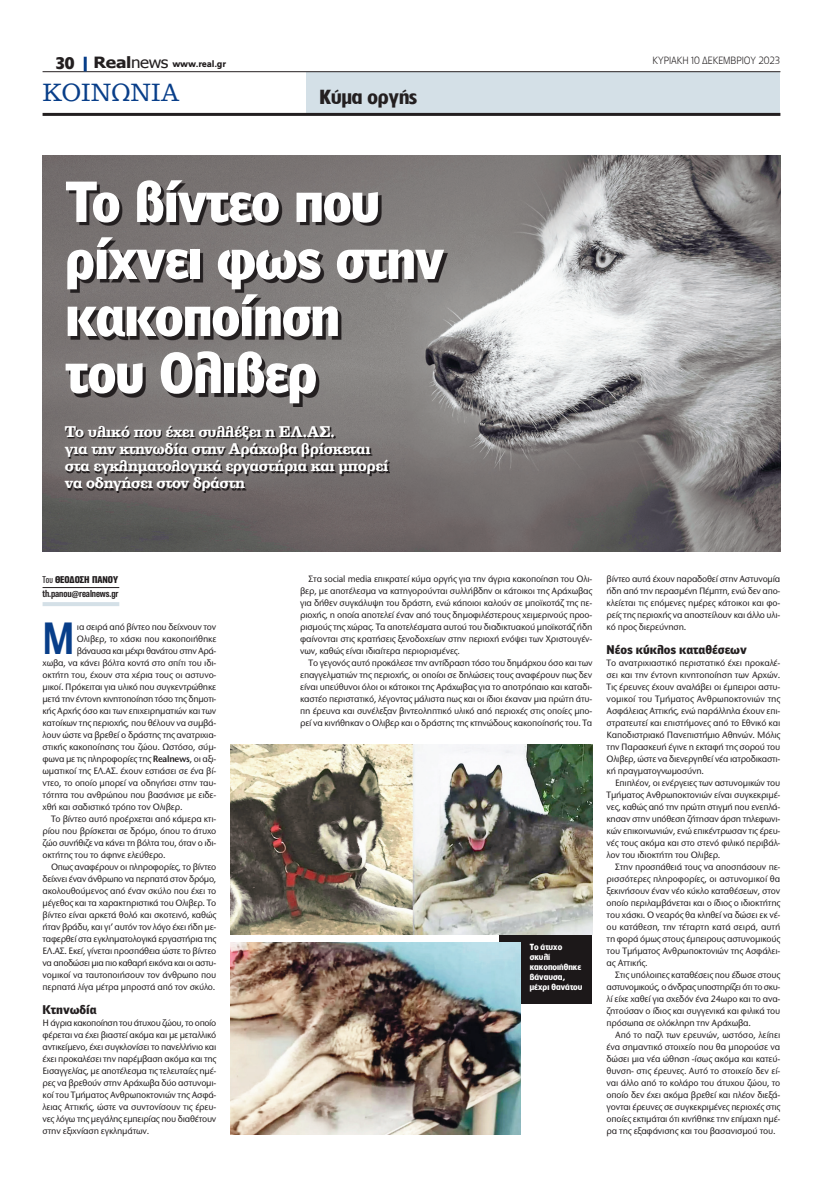
<style>
.page{position:relative;width:823px;height:1191px;background:#fff}
.page>*{position:absolute;margin:0;border:0;box-sizing:border-box;transform-origin:0 0}
.t1{font:900 55px/57px "PF Bell Gothic Text";letter-spacing:-.03em;color:#fff;scale:.96 1}
.t2{font:500 42px "PF Lounge";color:#083e89}
.t3{font:24px "PF Clarendon";color:#083e89;scale:.96 1}
.t4{font:700 19px "PF Lounge";color:#231f20}
.t5{font:700 16px "PF Lounge";color:#231f20}
.t6{font:700 15px/17px "PF Clarendon";letter-spacing:-.015em;color:#fff}
.t7{font:900 12px "PF Bell Gothic Text";letter-spacing:-.005em;color:#231f20}
.t8{font:300 10px "PF Lounge";letter-spacing:-.005em;color:#231f20;scale:.96 1}
.t9{font:700 10px "PF Akzidenz Text Cond";letter-spacing:-.01em;color:#231f20}
.t10{font:900 10px "PF Akzidenz Text Cond";letter-spacing:-.01em;color:#231f20}
.t11{font:500 9.6px/12px "Stone Sans ITC Hel";letter-spacing:-.02em;color:#231f20;text-align:justify;scale:.96 1}
.t12{font:500 9.6px "Stone Sans ITC Hel";letter-spacing:-.04em;color:#231f20;scale:.96 1}
.t13{font:500 9.6px "Stone Sans ITC Hel";letter-spacing:-.045em;color:#231f20;scale:.96 1}
.t14{font:900 9px "PF Catalog";letter-spacing:-.02em;color:#231f20;scale:.96 1}
.t15{font:700 8.3px/10px "PF Lounge";letter-spacing:.01em;color:#fff}
.s1{font-family:"Tahoma";font-weight:700;font-size:15.5px}
.s2{font-family:"Tahoma";font-weight:400;font-size:15.5px}
.s3{font-weight:400}
.s4{font-weight:600}
</style>
<div class="page">
<div style="left:306px;top:72px;width:474px;height:41px;background:#d4e0e7"></div>
<hr style="left:43px;top:71px;width:737px;height:1px;background:#231f20">
<hr style="left:43px;top:113px;width:737px;height:3px;background:#231f20">
<hr style="left:84px;top:57px;width:3px;height:14px;background:#083e89">
<hr style="left:43px;top:587px;width:76px;height:1px;background:#231f20">
<hr style="left:43px;top:602px;width:76px;height:4px;background:#d4e0e7">
<div style="left:499px;top:906px;width:93px;height:97px;background:#1c1819"></div>
<img style="left:43px;top:156px;width:737px;height:395px">
<svg style="left:69px;top:184px;width:378px;height:223px;background:#676362"></svg>
<svg style="left:66px;top:427px;width:323px;height:65px;background:#656160"></svg>
<img style="left:230px;top:744px;width:362px;height:190px">
<img style="left:230px;top:942px;width:290px;height:192px">
<p class="t14" style="left:94px;top:59px;width:139px"><span class="s1">Real</span><span class="s2">news</span> www.real.gr</p>
<p class="t8" style="left:652px;top:55px;width:135px">ΚΥΡΙΑΚΗ 10 ΔΕΚΕΜΒΡΙΟΥ 2023</p>
<h3 class="t5" style="left:55px;top:54px;width:20px">30</h3>
<h3 class="t3" style="left:43px;top:80px;width:144px">κοινωνια</h3>
<h3 class="t4" style="left:319px;top:86px;width:99px">Κύμα οργής</h3>
<h1 class="t1" style="left:65px;top:172px;width:396px">Το βίντεο που ρίχνει φως στην κακοποίηση<br>του Ολιβερ</h1>
<h3 class="t6" style="left:65px;top:423px;width:325px">Το υλικό που έχει συλλέξει η ΕΛ.ΑΣ.<br>για την κτηνωδία στην Αράχωβα βρίσκεται στα εγκληματολογικά εργαστήρια και μπορεί να οδηγήσει στον δράστη</h3>
<p class="t10" style="left:43px;top:574px;width:77px"><span class="s3">Του</span> ΘΕΟΔΟΣΗ ΠΑΝΟΥ</p>
<h2 class="t2" style="left:43px;top:615px;width:33px">M</h2>
<p class="t11" style="left:77px;top:621px;width:147px">ια σειρά από βίντεο που δείχνουν τον</p>
<p class="t9" style="left:43px;top:588px;width:77px">th.panou@realnews.gr</p>
<p class="t11" style="left:77px;top:633px;width:147px">Ολιβερ, το χάσκι που κακοποιήθηκε</p>
<p class="t13" style="left:77px;top:645px;width:147px">βάναυσα και μέχρι θανάτου στην Αρά-</p>
<p class="t11" style="left:43px;top:657px;width:182px">χωβα, να κάνει βόλτα κοντά στο σπίτι του ιδι-</p>
<p class="t11" style="left:43px;top:669px;width:182px">οκτήτη του, έχουν στα χέρια τους οι αστυνο-</p>
<p class="t11" style="left:43px;top:681px;width:182px">μικοί. Πρόκειται για υλικό που συγκεντρώθηκε</p>
<p class="t11" style="left:43px;top:693px;width:182px">μετά την έντονη κινητοποίηση τόσο της δημοτι-</p>
<p class="t11" style="left:43px;top:705px;width:182px">κής Αρχής όσο και των επιχειρηματιών και των</p>
<p class="t11" style="left:43px;top:717px;width:182px">κατοίκων της περιοχής, που θέλουν να συμβά-</p>
<p class="t11" style="left:43px;top:729px;width:182px">λουν ώστε να βρεθεί ο δράστης της ανατριχια-</p>
<p class="t11" style="left:43px;top:741px;width:182px">στικής κακοποίησης του ζώου. Ωστόσο, σύμ-</p>
<p class="t11" style="left:43px;top:753px;width:182px">φωνα με τις πληροφορίες της <span class="s4">Realnews</span>, οι αξι-</p>
<p class="t11" style="left:43px;top:765px;width:182px">ωματικοί της ΕΛ.ΑΣ. έχουν εστιάσει σε ένα βί-</p>
<p class="t11" style="left:43px;top:777px;width:182px">ντεο, το οποίο μπορεί να οδηγήσει στην ταυ-</p>
<p class="t11" style="left:43px;top:789px;width:182px">τότητα του ανθρώπου που βασάνισε με ειδε-</p>
<p class="t11" style="left:43px;top:801px;width:147px">χθή και σαδιστικό τρόπο τον Ολιβερ.</p>
<p class="t11" style="left:51px;top:813px;width:173px">Το βίντεο αυτό προέρχεται από κάμερα κτι-</p>
<p class="t11" style="left:43px;top:825px;width:182px">ρίου που βρίσκεται σε δρόμο, όπου το άτυχο</p>
<p class="t11" style="left:43px;top:837px;width:182px">ζώο συνήθιζε να κάνει τη βόλτα του, όταν ο ιδι-</p>
<p class="t11" style="left:43px;top:849px;width:130px">οκτήτης του το άφηνε ελεύθερο.</p>
<p class="t11" style="left:51px;top:861px;width:174px">Οπως αναφέρουν οι πληροφορίες, το βίντεο</p>
<p class="t11" style="left:43px;top:873px;width:182px">δείχνει έναν άνθρωπο να περπατά στον δρόμο,</p>
<p class="t11" style="left:43px;top:885px;width:182px">ακολουθούμενος από έναν σκύλο που έχει το</p>
<p class="t11" style="left:43px;top:897px;width:182px">μέγεθος και τα χαρακτηριστικά του Ολιβερ. Το</p>
<p class="t11" style="left:43px;top:909px;width:182px">βίντεο είναι αρκετά θολό και σκοτεινό, καθώς</p>
<p class="t11" style="left:43px;top:921px;width:182px">ήταν βράδυ, και γι’ αυτόν τον λόγο έχει ήδη με-</p>
<p class="t11" style="left:43px;top:933px;width:182px">ταφερθεί στα εγκληματολογικά εργαστήρια της</p>
<p class="t11" style="left:43px;top:945px;width:182px">ΕΛ.ΑΣ. Εκεί, γίνεται προσπάθεια ώστε το βίντεο</p>
<p class="t12" style="left:43px;top:957px;width:182px">να αποδώσει μια πιο καθαρή εικόνα και οι αστυ-</p>
<p class="t11" style="left:43px;top:969px;width:182px">νομικοί να ταυτοποιήσουν τον άνθρωπο που</p>
<p class="t11" style="left:43px;top:981px;width:181px">περπατά λίγα μέτρα μπροστά από τον σκύλο.</p>
<p class="t7" style="left:43px;top:1002px;width:56px">Κτηνωδία</p>
<p class="t11" style="left:43px;top:1017px;width:182px">Η άγρια κακοποίηση του άτυχου ζώου, το οποίο φέρεται να έχει βιαστεί ακόμα και με μεταλλικό αντικείμενο, έχει συγκλονίσει το πανελλήνιο και έχει προκαλέσει την παρέμβαση ακόμα και της Εισαγγελίας, με αποτέλεσμα τις τελευταίες ημέ&shy;ρες να βρεθούν στην Αράχωβα δύο αστυνομι&shy;κοί του Τμήματος Ανθρωποκτονιών της Ασφά&shy;λειας Αττικής, ώστε να συντονίσουν τις έρευ&shy;νες λόγω της μεγάλης εμπειρίας που διαθέτουν στην εξιχνίαση εγκλημάτων.</p>
<p class="t11" style="left:300px;top:573px;width:306px;text-indent:9px">Στα social media επικρατεί κύμα οργής για την άγρια κακοποίηση του Ολι&shy;βερ, με αποτέλεσμα να κατηγορούνται συλλήβδην οι κάτοικοι της Αράχωβας για δήθεν συγκάλυψη του δράστη, ενώ κάποιοι καλούν σε μποϊκοτάζ της πε&shy;ριοχής, η οποία αποτελεί έναν από τους δημοφιλέστερους χειμερινούς προο&shy;ρισμούς της χώρας. Τα αποτελέσματα αυτού του διαδικτυακού μποϊκοτάζ ήδη φαίνονται στις κρατήσεις ξενοδοχείων στην περιοχή ενόψει των Χριστουγέν&shy;νων, καθώς είναι ιδιαίτερα περιορισμένες.</p>
<p class="t11" style="left:300px;top:657px;width:306px;text-indent:9px">Το γεγονός αυτό προκάλεσε την αντίδραση τόσο του δημάρχου όσο και των επαγγελματιών της περιοχής, οι οποίοι σε δηλώσεις τους αναφέρουν πως δεν είναι υπεύθυνοι όλοι οι κάτοικοι της Αράχωβας για το αποτρόπαιο και καταδι&shy;καστέο περιστατικό, λέγοντας μάλιστα πως και οι ίδιοι έκαναν μια πρώτη άτυ&shy;πη έρευνα και συνέλεξαν βιντεοληπτικό υλικό από περιοχές στις οποίες μπο&shy;ρεί να κινήθηκαν ο Ολιβερ και ο δράστης της κτηνώδους κακοποίησής του. Τα</p>
<p class="t15" style="left:529px;top:942px;width:54px">Το άτυχο σκυλί κακοποιήθηκε βάναυσα, μέχρι θανάτου</p>
<p class="t11" style="left:606px;top:573px;width:182px">βίντεο αυτά έχουν παραδοθεί στην Αστυνομία ήδη από την περασμένη Πέμπτη, ενώ δεν απο&shy;κλείεται τις επόμενες ημέρες κάτοικοι και φο&shy;ρείς της περιοχής να αποστείλουν και άλλο υλι&shy;κό προς διερεύνηση.</p>
<p class="t7" style="left:606px;top:642px;width:142px">Νέος κύκλος καταθέσεων</p>
<p class="t11" style="left:606px;top:657px;width:182px">Το ανατριχιαστικό περιστατικό έχει προκαλέ&shy;σει και την έντονη κινητοποίηση των Αρχών.<br>Τις έρευνες έχουν αναλάβει οι έμπειροι αστυ&shy;νομικοί του Τμήματος Ανθρωποκτονιών της Ασφάλειας Αττικής, ενώ παράλληλα έχουν επι&shy;στρατευτεί και επιστήμονες από το Εθνικό και Καποδιστριακό Πανεπιστήμιο Αθηνών. Μόλις την Παρασκευή έγινε η εκταφή της σορού του Ολιβερ, ώστε να διενεργηθεί νέα ιατροδικαστι&shy;κή πραγματογνωμοσύνη.</p>
<p class="t11" style="left:606px;top:777px;width:182px;text-indent:9px">Επιπλέον, οι ενέργειες των αστυνομικών του Τμήματος Ανθρωποκτονιών είναι συγκεκριμέ&shy;νες, καθώς από την πρώτη στιγμή που ενεπλά&shy;κησαν στην υπόθεση ζήτησαν άρση τηλεφωνι&shy;κών επικοινωνιών, ενώ επικέντρωσαν τις έρευ&shy;νές τους ακόμα και στο στενό φιλικό περιβάλ&shy;λον του ιδιοκτήτη του Ολιβερ.</p>
<p class="t11" style="left:606px;top:861px;width:182px;text-indent:9px">Στην προσπάθειά τους να αποσπάσουν πε&shy;ρισσότερες πληροφορίες, οι αστυνομικοί θα ξεκινήσουν έναν νέο κύκλο καταθέσεων, στον οποίο περιλαμβάνεται και ο ίδιος ο ιδιοκτήτης του χάσκι. Ο νεαρός θα κληθεί να δώσει εκ νέ&shy;ου κατάθεση, την τέταρτη κατά σειρά, αυτή τη φορά όμως στους έμπειρους αστυνομικούς του Τμήματος Ανθρωποκτονιών της Ασφάλει&shy;ας Αττικής.</p>
<p class="t11" style="left:606px;top:969px;width:182px;text-indent:9px">Στις υπόλοιπες καταθέσεις που έδωσε στους αστυνομικούς, ο άνδρας υποστηρίζει ότι το σκυ&shy;λί είχε χαθεί για σχεδόν ένα 24ωρο και το ανα&shy;ζητούσαν ο ίδιος και συγγενικά και φιλικά του πρόσωπα σε ολόκληρη την Αράχωβα.</p>
<p class="t11" style="left:606px;top:1029px;width:182px;text-indent:9px">Από το παζλ των ερευνών, ωστόσο, λείπει ένα σημαντικό στοιχείο που θα μπορούσε να δώσει μια νέα ώθηση -ίσως ακόμα και κατεύ&shy;θυνση- στις έρευνες. Αυτό το στοιχείο δεν εί&shy;ναι άλλο από το κολάρο του άτυχου ζώου, το οποίο δεν έχει ακόμα βρεθεί και πλέον διεξά&shy;γονται έρευνες σε συγκεκριμένες περιοχές στις οποίες εκτιμάται ότι κινήθηκε την επίμαχη ημέ&shy;ρα της εξαφάνισης και του βασανισμού του.</p>
</div>
